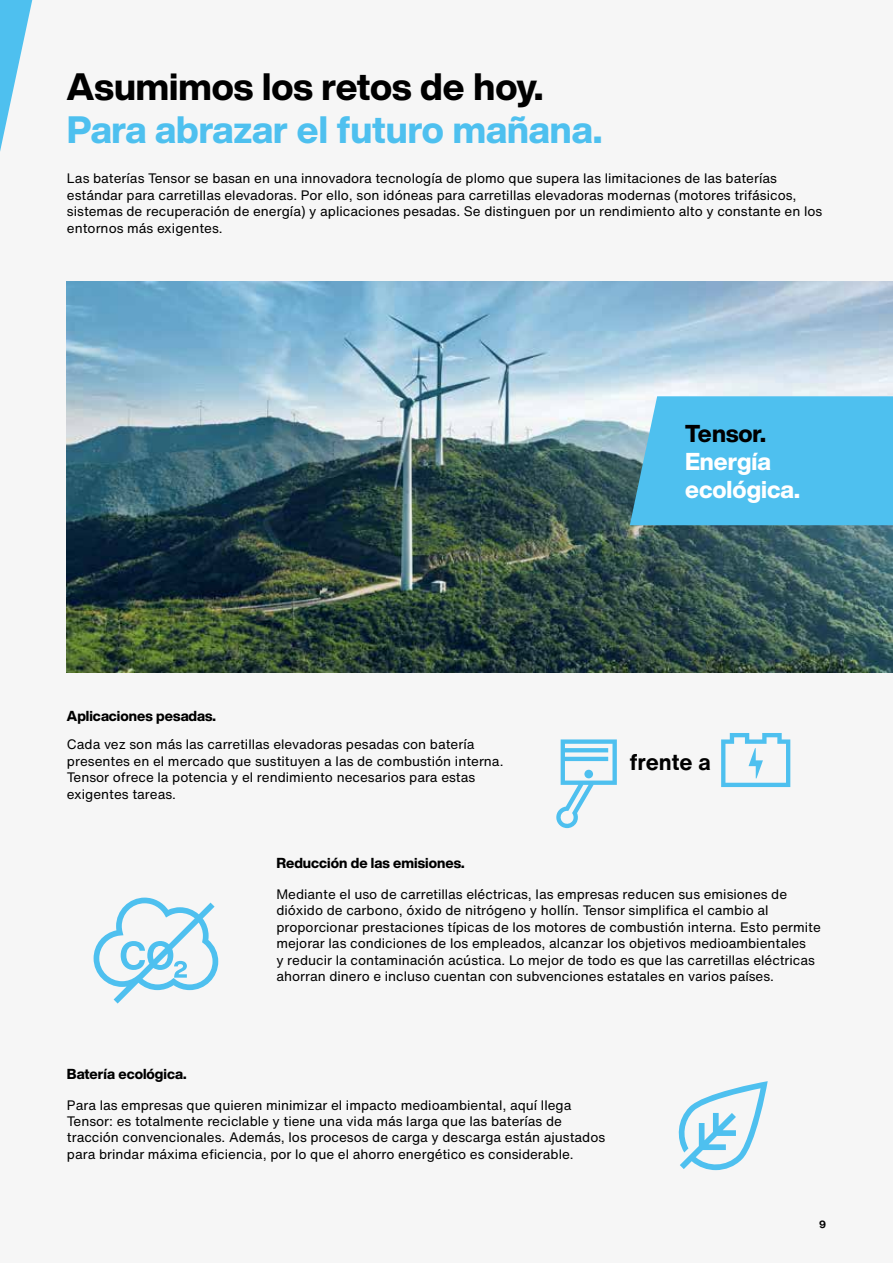
<style>
.page{position:relative;width:893px;height:1263px;background:#f6f6f6}
.page>*{position:absolute;margin:0;border:0;box-sizing:border-box;transform-origin:0 0}
.t1{font:800 37.5px "Helvetica Now Display";color:#4ec0ef}
.t2{font:800 37.5px "Helvetica Now Display";color:#000}
.t3{font:800 24px/27.8px "Helvetica Now Display";color:#fff}
.t4{font:800 24px "Helvetica Now Display";color:#000}
.t5{font:700 22.5px "Helvetica Now Text";color:#000}
.t6{font:800 14.25px "Helvetica Now Display";color:#000}
.t7{font:13.5px/16.5px "Helvetica Now Text";color:#000}
.t8{font:700 10.5px "Helvetica Now Text";color:#000}
</style>
<div class="page">
<img style="left:67px;top:281px;width:826px;height:392px">
<svg style="left:0;top:0;width:32px;height:152px"></svg>
<div style="left:630px;top:396px;width:263px;height:129px;background:#4ec0ef"></div>
<svg style="left:94px;top:897px;width:124px;height:106px"></svg>
<svg style="left:678px;top:1081px;width:90px;height:89px"></svg>
<svg style="left:556px;top:739px;width:61px;height:89px"></svg>
<div style="left:584px;top:770px;width:9px;height:8px;background:#4ec0ef;border-radius:50%"></div>
<svg style="left:721px;top:733px;width:69px;height:54px"></svg>
<h1 class="t2" style="left:67px;top:60px;width:478px">Asumimos los retos de hoy.</h1>
<h1 class="t1" style="left:67px;top:104px;width:537px">Para abrazar el futuro mañana.</h1>
<p class="t7" style="left:67px;top:170px;width:757px">Las baterías Tensor se basan en una innovadora tecnología de plomo que supera las limitaciones de las baterías estándar para carretillas elevadoras. Por ello, son idóneas para carretillas elevadoras modernas (motores trifásicos, sistemas de recuperación de energía) y aplicaciones pesadas. Se distinguen por un rendimiento alto y constante en los entornos más exigentes.</p>
<p class="t6" style="left:67px;top:706px;width:151px">Aplicaciones pesadas.</p>
<p class="t7" style="left:67px;top:736px;width:438px">Cada vez son más las carretillas elevadoras pesadas con batería presentes en el mercado que sustituyen a las de combustión interna.<br>Tensor ofrece la potencia y el rendimiento necesarios para estas exigentes tareas.</p>
<p class="t6" style="left:276px;top:853px;width:190px">Reducción de las emisiones.</p>
<h2 class="t4" style="left:685px;top:417px;width:82px">Tensor.</h2>
<h2 class="t3" style="left:685px;top:448px;width:117px">Energía ecológica.</h2>
<h3 class="t5" style="left:630px;top:745px;width:83px">frente a</h3>
<p class="t6" style="left:67px;top:1064px;width:121px">Batería ecológica.</p>
<p class="t7" style="left:276px;top:885px;width:546px">Mediante el uso de carretillas eléctricas, las empresas reducen sus emisiones de dióxido de carbono, óxido de nitrógeno y hollín. Tensor simplifica el cambio al proporcionar prestaciones típicas de los motores de combustión interna. Esto permite mejorar las condiciones de los empleados, alcanzar los objetivos medioambientales<br>y reducir la contaminación acústica. Lo mejor de todo es que las carretillas eléctricas ahorran dinero e incluso cuentan con subvenciones estatales en varios países.</p>
<p class="t7" style="left:67px;top:1097px;width:540px">Para las empresas que quieren minimizar el impacto medioambiental, aquí llega Tensor: es totalmente reciclable y tiene una vida más larga que las baterías de tracción convencionales. Además, los procesos de carga y descarga están ajustados para brindar máxima eficiencia, por lo que el ahorro energético es considerable.</p>
<p class="t8" style="left:819px;top:1216px;width:8px">9</p>
</div>
